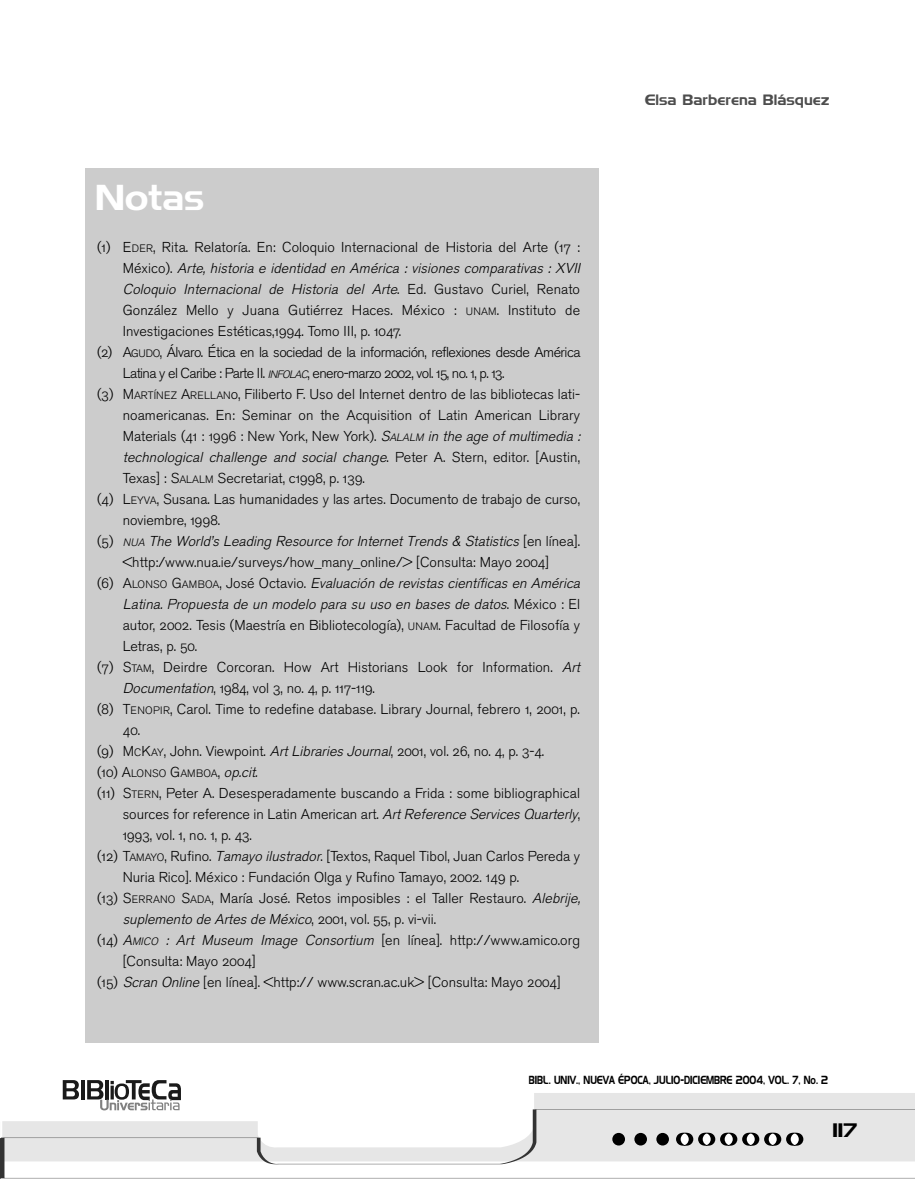
<style>
.page{position:relative;width:915px;height:1191px;background:#fff}
.page>*{position:absolute;margin:0;border:0;box-sizing:border-box;transform-origin:0 0}
.t1{font:36px "Denmark";color:#fff}
.t2{font:19.5px "Denmark";color:#000}
.t3{font:15px "Denmark";color:#4d4d4d}
.t4{font:14.25px "Akzidenz Grotesk BE Light Os F";color:#000}
.t5{font:italic 14.25px "Akzidenz Grotesk BE Light Os F";color:#000}
.t6{font:14.25px "Akzidenz Grotesk BE Light Os F";letter-spacing:-.035em;color:#000}
.t7{font:14.25px "Akzidenz Grotesk BE Light Os F";letter-spacing:-.04em;color:#000}
.t8{font:11.7px "Denmark";color:#000;scale:.7 1}
.t9{font:10.65px "Akzidenz Grotesk BE Light Os F";letter-spacing:.02em;color:#000}
.s1{font-size:10.65px}
.s2{font-style:normal}
.s3{font-style:italic;font-size:10.65px}
.s4{font-style:italic}
.s5{font-style:normal;font-size:10.65px}
.s6{font-size:14.25px}
.s7{font-style:italic;font-size:14.25px}
</style>
<div class="page">
<svg style="left:62px;top:1093px;width:852px;height:16px;fill:#e6e6e6"></svg>
<svg style="left:63px;top:1080px;width:16px;height:19px"></svg>
<hr style="left:81px;top:1080px;width:3px;height:19px;background:#1a1a1a">
<svg style="left:87px;top:1080px;width:94px;height:29px"></svg>
<svg style="left:2px;top:1109px;width:912px;height:69px"></svg>
<svg style="left:0;top:1138px;width:1px;height:40px"></svg>
<div style="left:85px;top:168px;width:513px;height:874px;background:#ccc"></div>
<h1 class="t1" style="left:95px;top:176px;width:111px">Notas</h1>
<p class="t4" style="left:97px;top:241px;width:484px">(1) E<span class="s1">DER</span>, Rita. Relatoría. En: Coloquio Internacional de Historia del Arte (17 :</p>
<p class="t5" style="left:123px;top:262px;width:461px"><span class="s2">M é x i c o ) .</span> Arte, historia e identidad en América : visiones comparativas : XVII</p>
<p class="t5" style="left:123px;top:283px;width:458px">Coloquio Internacional de Historia del Arte<span class="s2">. E d . G u s t av o C u r i e l , R e n at o</span></p>
<p class="t4" style="left:123px;top:304px;width:458px">González Mello y Juana Gutiérrez Haces. México : <span class="s1">UNAM</span>. Instituto de</p>
<p class="t4" style="left:123px;top:325px;width:280px">Investigaciones Estéticas,1994. Tomo III, p. 1047.</p>
<p class="t6" style="left:97px;top:346px;width:484px">(2) A<span class="s1">GUDO</span>, Álvaro. Ética en la sociedad de la información, reflexiones desde América</p>
<p class="t7" style="left:123px;top:367px;width:383px">Latina y el Caribe : Parte II. <span class="s3">INFOLAC</span>, enero-marzo 2002, vol. 15, no. 1, p. 13.</p>
<p class="t4" style="left:97px;top:388px;width:484px">(3) M<span class="s1">ARTÍNEZ</span> A<span class="s1">RELLAN</span>o, Filiberto F. Uso del Internet dentro de las bibliotecas lati-</p>
<p class="t4" style="left:123px;top:409px;width:458px">noamericanas. En: Seminar on the Acquisition of Latin American Library</p>
<p class="t4" style="left:123px;top:430px;width:461px">Materials (41 : 1996 : New York, New York). <span class="s4">S</span><span class="s3">ALALM</span> <span class="s4">in the age of multimedia :</span></p>
<p class="t5" style="left:123px;top:451px;width:458px">technological challenge and social change<span class="s2">. Pe t e r A . S t e r n , e d i t o r. [A u s t i n ,</span></p>
<p class="t4" style="left:123px;top:472px;width:243px">Texas] : S<span class="s1">ALALM</span> Secretariat, c1998, p. 139.</p>
<p class="t4" style="left:97px;top:493px;width:484px">(4) L<span class="s1">EYVA</span>, Susana. Las humanidades y las artes. Documento de trabajo de curso,</p>
<p class="t4" style="left:123px;top:514px;width:99px">noviembre, 1998.</p>
<p class="t5" style="left:97px;top:535px;width:484px"><span class="s2">( 5 )</span> <span class="s1">NUA</span> The World’s Leading Resource for Internet Trends &amp; Statistics <span class="s2">[ e n l ín e a ] .</span></p>
<p class="t4" style="left:123px;top:556px;width:428px">&lt;http:/www.nua.ie/surveys/how_many_online/&gt; [Consulta: Mayo 2004]</p>
<p class="t5" style="left:97px;top:577px;width:487px"><span class="s2">( 6 ) A</span> <span class="s5">L O N S O</span> <span class="s2">G</span> <span class="s5">A M B O A</span> <span class="s2">, J o s é O c t av i o .</span> Evaluación de revistas científicas en América</p>
<p class="t5" style="left:123px;top:598px;width:458px">Latina. Propuesta de un modelo para su uso en bases de datos<span class="s2">. M é x i c o : E l</span></p>
<p class="t4" style="left:123px;top:619px;width:459px">autor, 2002. Tesis (Maestría en Bibliotecología), <span class="s1">UNAM</span>. Facultad de Filosofía y</p>
<p class="t4" style="left:123px;top:640px;width:76px">Letras, p. 50.</p>
<p class="t4" style="left:97px;top:661px;width:487px">(7) S<span class="s1">TAM</span>, Deirdre Corcoran. How Art Historians Look for Information. <span class="s4">Art</span></p>
<p class="t4" style="left:123px;top:682px;width:253px"><span class="s4">Documentation</span>, 1984, vol 3, no. 4, p. 117-119.</p>
<p class="t4" style="left:97px;top:703px;width:484px">(8) T<span class="s1">ENOPIR</span>, Carol. Time to redefine database. Library Journal, febrero 1, 2001, p.</p>
<p class="t4" style="left:123px;top:724px;width:19px">40.</p>
<p class="t4" style="left:97px;top:745px;width:448px">(9) M<span class="s1">C</span>K<span class="s1">AY</span>, John. Viewpoint. <span class="s4">ArtLibraries Journal</span>, 2001, vol. 26, no. 4, p. 3-4.</p>
<p class="t9" style="left:97px;top:769px;width:165px"><span class="s6">(10) A</span>LONSO <span class="s6">G</span>AMBOA<span class="s6">,</span> <span class="s7">op.cit.</span></p>
<p class="t4" style="left:97px;top:787px;width:484px">(11) S<span class="s1">TERN</span>, Peter A. Desesperadamente buscando a Frida : some bibliographical</p>
<p class="t4" style="left:123px;top:808px;width:459px">sources for reference in Latin American art. <span class="s4">ArtReference Services Quarterly</span>,</p>
<p class="t4" style="left:123px;top:829px;width:131px">1993, vol. 1, no. 1, p. 43.</p>
<p class="t4" style="left:97px;top:850px;width:484px">(12) T<span class="s1">AMAYO</span>, Rufino. <span class="s4">Tamayo ilustrador</span>. [Textos, Raquel Tibol, Juan Carlos Pereda y</p>
<p class="t4" style="left:123px;top:871px;width:398px">Nuria Rico]. México : Fundación Olga y Rufino Tamayo, 2002. 149 p.</p>
<p class="t4" style="left:97px;top:892px;width:487px">(13) S<span class="s1">ERRANO</span> S<span class="s1">ADA</span>, María José. Retos imposibles : el Taller Restauro. <span class="s4">Alebrije,</span></p>
<p class="t5" style="left:123px;top:913px;width:315px">suplemento de Artes de México<span class="s2">, 2 0 0 1 , v o l . 5 5 , p . v i - v i i .</span></p>
<p class="t4" style="left:97px;top:934px;width:484px">(14) <span class="s4">A</span><span class="s3">MICO</span> <span class="s4">: Art Museum Image Consortium</span> [en línea]. http://www.amico.org</p>
<p class="t4" style="left:123px;top:955px;width:134px">[Consulta: Mayo 2004]</p>
<p class="t4" style="left:97px;top:976px;width:465px">(15) <span class="s4">Scran Online</span>[en línea]. &lt;http:// www.scran.ac.uk&gt; [Consulta: Mayo 2004]</p>
<p class="t3" style="left:644px;top:91px;width:186px">Elsa Barberena Blásquez</p>
<p class="t8" style="left:528px;top:1073px;width:429px">BIBL. UNIV., NUEVA ÉPOCA, JULIO-DICIEMBRE 2004, VOL. 7, No. 2</p>
<h2 class="t2" style="left:832px;top:1118px;width:26px">117</h2>
</div>
